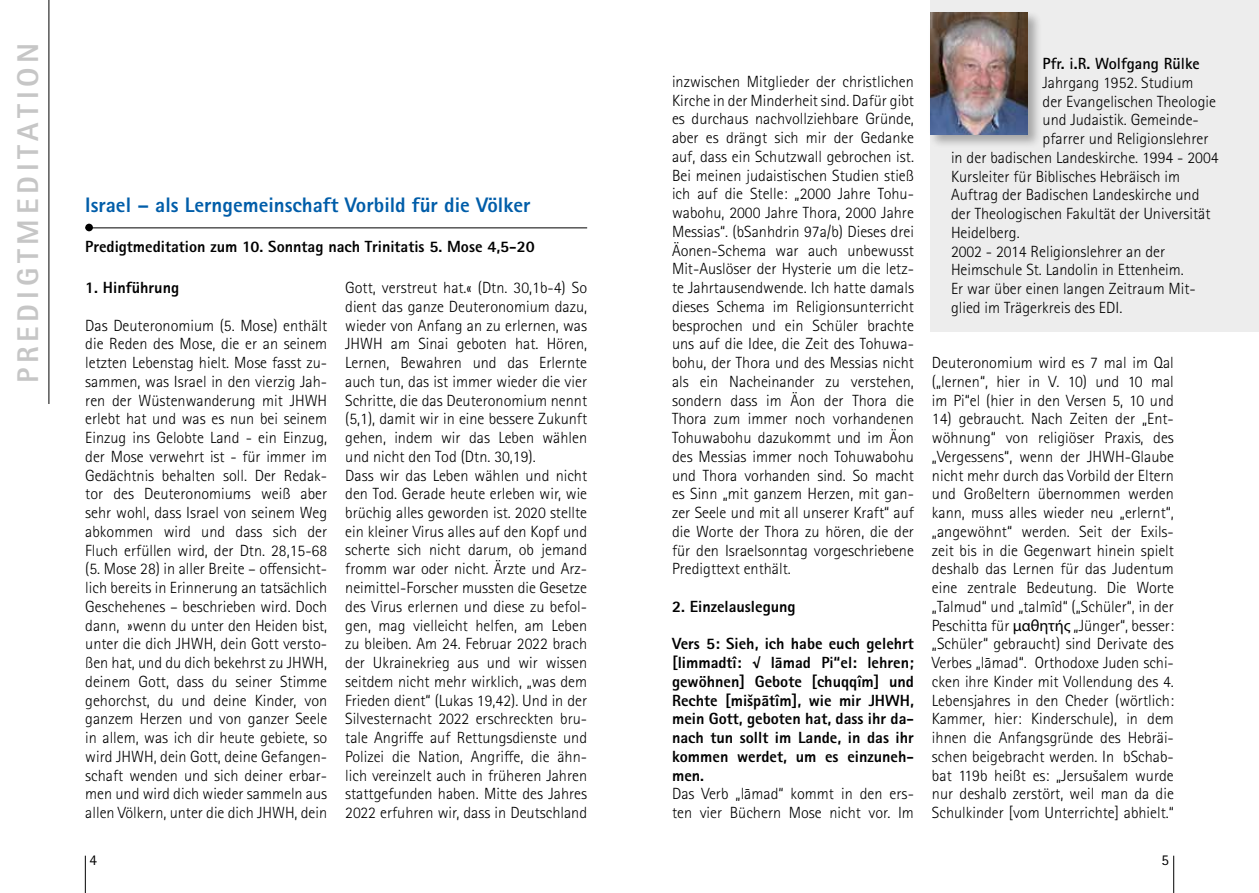
<style>
.page{position:relative;width:1259px;height:893px;background:#fff}
.page>*{position:absolute;margin:0;border:0;box-sizing:border-box;transform-origin:0 0}
.t1{font:800 30px "Rotis Sans Serif Pro";letter-spacing:.16em;color:#c6c6c6}
.t2{font:800 21px "Rotis Sans Serif Pro";color:#005da9}
.t3{font:300 16.2px/18.8px "Rotis Sans Serif Pro";color:#000;text-align:justify}
.t4{font:800 16.2px/18.8px "Rotis Sans Serif Pro";color:#000;text-align:justify}
.t5{font:700 16.2px "Rotis Sans Serif Pro";color:#000}
.t6{font:15px "Rotis Sans Serif Pro";color:#000}
.s1{font-family:"Myriad Pro";font-weight:400}
</style>
<div class="page">
<hr style="left:85px;top:856px;width:1px;height:37px;background:#000">
<hr style="left:1173px;top:856px;width:1px;height:37px;background:#000">
<hr style="left:49px;top:0;width:1px;height:404px;background:#000">
<hr style="left:85px;top:228px;width:502px;height:1px;background:#000">
<div style="left:85px;top:224px;width:8px;height:7px;background:#000;border-radius:50%"></div>
<div style="left:931px;top:0;width:328px;height:332px;background:#ededed"></div>
<div style="left:928px;top:11px;width:114px;height:138px;background:#000;opacity:.3"></div>
<img style="left:931px;top:13px;width:97px;height:122px">
<h1 class="t1" style="left:9px;top:383px;width:342px;rotate:-90deg">PREDIGTMEDITATION</h1>
<p class="t2" style="left:85px;top:191px;width:447px">Israel – als Lerngemeinschaft Vorbild für die Völker</p>
<p class="t4" style="left:85px;top:237px;width:451px">Predigtmeditation zum 10. Sonntag nach Trinitatis 5. Mose 4,5-20</p>
<p class="t4" style="left:85px;top:278px;width:95px">1. Hinführung</p>
<p class="t3" style="left:85px;top:316px;width:243px">Das Deuteronomium (5. Mose) enthält die Reden des Mose, die er an seinem letzten Lebenstag hielt. Mose fasst zu&shy;sammen, was Israel in den vierzig Jah&shy;ren der Wüstenwanderung mit JHWH erlebt hat und was es nun bei seinem Einzug ins Gelobte Land - ein Einzug, der Mose verwehrt ist - für immer im Gedächtnis behalten soll. Der Redak&shy;tor des Deuteronomiums weiß aber sehr wohl, dass Israel von seinem Weg abkommen wird und dass sich der Fluch erfüllen wird, der Dtn. 28,15-68 (5. Mose 28) in aller Breite – offensicht&shy;lich bereits in Erinnerung an tatsächlich Geschehenes – beschrieben wird. Doch dann, »wenn du unter den Heiden bist, unter die dich JHWH, dein Gott versto&shy;ßen hat, und du dich bekehrst zu JHWH, deinem Gott, dass du seiner Stimme gehorchst, du und deine Kinder, von ganzem Herzen und von ganzer Seele in allem, was ich dir heute gebiete, so wird JHWH, dein Gott, deine Gefangen&shy;schaft wenden und sich deiner erbar&shy;men und wird dich wieder sammeln aus allen Völkern, unter die dich JHWH, dein</p>
<p class="t3" style="left:345px;top:278px;width:243px;text-align:left">Gott, verstreut hat.« (Dtn. 30,1b-4) So dient das ganze Deuteronomium dazu, wieder von Anfang an zu erlernen, was JHWH am Sinai geboten hat. Hören, Lernen, Bewahren und das Erlernte auch tun, das ist immer wieder die vier Schritte, die das Deuteronomium nennt (5,1), damit wir in eine bessere Zukunft gehen, indem wir das Leben wählen und nicht den Tod (Dtn. 30,19).<br>Dass wir das Leben wählen und nicht den Tod. Gerade heute erleben wir, wie brüchig alles geworden ist. 2020 stellte ein kleiner Virus alles auf den Kopf und scherte sich nicht darum, ob jemand fromm war oder nicht. Ärzte und Arz&shy;neimittel-Forscher mussten die Gesetze des Virus erlernen und diese zu befol&shy;gen, mag vielleicht helfen, am Leben zu bleiben. Am 24. Februar 2022 brach der Ukrainekrieg aus und wir wissen seitdem nicht mehr wirklich, „was dem Frieden dient“ (Lukas 19,42). Und in der Silvesternacht 2022 erschreckten bru&shy;tale Angriffe auf Rettungsdienste und Polizei die Nation, Angriffe, die ähn&shy;lich vereinzelt auch in früheren Jahren stattgefunden haben. Mitte des Jahres 2022 erfuhren wir, dass in Deutschland</p>
<p class="t3" style="left:672px;top:72px;width:243px">inzwischen Mitglieder der christlichen Kirche in der Minderheit sind. Dafür gibt es durchaus nachvollziehbare Gründe, aber es drängt sich mir der Gedanke auf, dass ein Schutzwall gebrochen ist.<br>Bei meinen judaistischen Studien stieß ich auf die Stelle: „2000 Jahre Tohu&shy;wabohu, 2000 Jahre Thora, 2000 Jahre Messias“. (bSanhdrin 97a/b) Dieses drei Äonen-Schema war auch unbewusst Mit-Auslöser der Hysterie um die letz&shy;te Jahrtausendwende. Ich hatte damals dieses Schema im Religionsunterricht besprochen und ein Schüler brachte uns auf die Idee, die Zeit des Tohuwa&shy;bohu, der Thora und des Messias nicht als ein Nacheinander zu verstehen, sondern dass im Äon der Thora die Thora zum immer noch vorhandenen Tohuwabohu dazukommt und im Äon des Messias immer noch Tohuwabohu und Thora vorhanden sind. So macht es Sinn „mit ganzem Herzen, mit gan&shy;zer Seele und mit all unserer Kraft“ auf die Worte der Thora zu hören, die der für den Israelsonntag vorgeschriebene Predigttext enthält.</p>
<p class="t4" style="left:672px;top:597px;width:125px">2. Einzelauslegung</p>
<p class="t4" style="left:672px;top:634px;width:243px">Vers 5: Sieh, ich habe euch gelehrt [limmadtî: √ lāmad Pi“el: lehren; gewöhnen] Gebote [chuqqîm] und Rechte [mišpātîm], wie mir JHWH, mein Gott, geboten hat, dass ihr da&shy;nach tun sollt im Lande, in das ihr kommen werdet, um es einzuneh&shy;men.</p>
<p class="t3" style="left:672px;top:785px;width:243px">Das Verb „lāmad“ kommt in den ers&shy;ten vier Büchern Mose nicht vor. Im</p>
<p class="t5" style="left:1042px;top:53px;width:159px">Pfr. i.R. Wolfgang Rülke</p>
<p class="t3" style="left:1042px;top:73px;width:152px">Jahrgang 1952. Studium</p>
<p class="t3" style="left:1042px;top:92px;width:175px">der Evangelischen Theologie</p>
<p class="t3" style="left:1042px;top:111px;width:158px">und Judaistik. Gemeinde-</p>
<p class="t3" style="left:1042px;top:130px;width:167px">pfarrer und Religionslehrer</p>
<p class="t3" style="left:951px;top:148px;width:269px">in der badischen Landeskirche. 1994 - 2004</p>
<p class="t3" style="left:951px;top:167px;width:230px">Kursleiter für Biblisches Hebräisch im</p>
<p class="t3" style="left:951px;top:186px;width:250px">Auftrag der Badischen Landeskirche und</p>
<p class="t3" style="left:951px;top:205px;width:261px">der Theologischen Fakultät der Universität</p>
<p class="t3" style="left:951px;top:223px;width:70px">Heidelberg.</p>
<p class="t3" style="left:951px;top:242px;width:216px">2002 - 2014 Religionslehrer an der</p>
<p class="t3" style="left:951px;top:261px;width:234px">Heimschule St. Landolin in Ettenheim.</p>
<p class="t3" style="left:951px;top:280px;width:246px">Er war über einen langen Zeitraum Mit-</p>
<p class="t3" style="left:951px;top:298px;width:173px">glied im Trägerkreis des EDI.</p>
<p class="t3" style="left:932px;top:353px;width:243px">Deuteronomium wird es 7 mal im Qal („lernen“, hier in V. 10) und 10 mal im Pi“el (hier in den Versen 5, 10 und</p>
<p class="t3" style="left:932px;top:410px;width:243px">14) gebraucht. Nach Zeiten der „Ent&shy;wöhnung“ von religiöser Praxis, des „Vergessens“, wenn der JHWH-Glaube nicht mehr durch das Vorbild der Eltern und Großeltern übernommen werden kann, muss alles wieder neu „erlernt“, „angewöhnt“ werden. Seit der Exils&shy;zeit bis in die Gegenwart hinein spielt deshalb das Lernen für das Judentum eine zentrale Bedeutung. Die Worte „Talmud“ und „talmîd“ („Schüler“, in der Peschitta für <span class="s1">μαθητής</span> „Jünger“, besser: „Schüler“ gebraucht) sind Derivate des Verbes „lāmad“. Orthodoxe Juden schi&shy;cken ihre Kinder mit Vollendung des 4.<br>Lebensjahres in den Cheder (wörtlich:<br>Kammer, hier: Kinderschule), in dem ihnen die Anfangsgründe des Hebräi&shy;schen beigebracht werden. In bSchab&shy;bat 119b heißt es: „Jersušalem wurde nur deshalb zerstört, weil man da die Schulkinder [vom Unterrichte] abhielt.“</p>
<p class="t6" style="left:90px;top:851px;width:9px">4</p>
<p class="t6" style="left:1161px;top:851px;width:9px">5</p>
</div>
